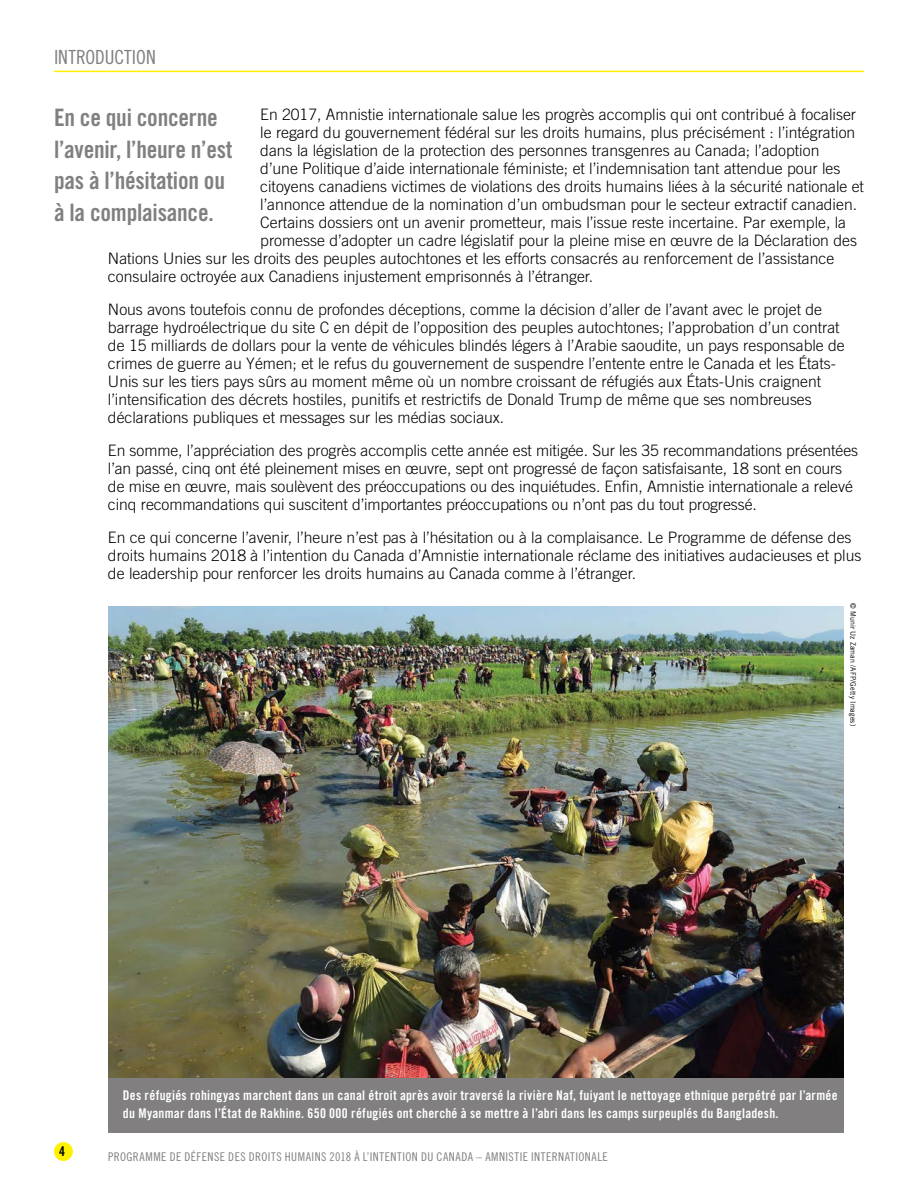
<style>
.page{position:relative;width:918px;height:1188px;background:#fff}
.page>*{position:absolute;margin:0;border:0;box-sizing:border-box;transform-origin:0 0}
.t1{font:24px/31.5px "Trade Gothic Bold Cond Twenty";letter-spacing:-.01em;color:#817f80}
.t2{font:19.5px "Trade Gothic Cond Eighteen";color:#817f80}
.t3{font:300 15.75px/18px "Trade Gothic";color:#000}
.t4{font:13.5px "Amnesty Trade Gothic Bd Cn 20";color:#000}
.t5{font:13.35px/17.9px "Trade Gothic Bold Cond Twenty";letter-spacing:.02em;color:#fff}
.t6{font:12px "Trade Gothic Cond Eighteen";letter-spacing:.04em;color:#817f80}
.t7{font:7.5px "Trade Gothic";letter-spacing:.01em;color:#000;scale:.93 1}
</style>
<div class="page">
<div style="left:54px;top:1142px;width:19px;height:19px;background:#fff200;border-radius:50%"></div>
<hr style="left:54px;top:71px;width:810px;height:1px;background:#fff200">
<img style="left:108px;top:607px;width:736px;height:471px">
<div style="left:108px;top:1078px;width:736px;height:54px;background:#817f80"></div>
<p class="t2" style="left:54px;top:45px;width:103px">INTRODUCTION</p>
<p class="t3" style="left:260px;top:106px;width:597px">En 2017, Amnistie internationale salue les progrès accomplis qui ont contribué à focaliser</p>
<p class="t3" style="left:260px;top:124px;width:597px">le regard du gouvernement fédéral sur les droits humains, plus précisément : l’intégration</p>
<p class="t3" style="left:260px;top:142px;width:561px">dans la législation de la protection des personnes transgenres au Canada; l’adoption</p>
<p class="t3" style="left:260px;top:160px;width:582px">d’une Politique d’aide internationale féministe; et l’indemnisation tant attendue pour les</p>
<p class="t3" style="left:260px;top:178px;width:605px">citoyens canadiens victimes de violations des droits humains liées à la sécurité nationale et</p>
<p class="t3" style="left:260px;top:196px;width:598px">l’annonce attendue de la nomination d’un ombudsman pour le secteur extractif canadien.</p>
<p class="t3" style="left:260px;top:214px;width:587px">Certains dossiers ont un avenir prometteur, mais l’issue reste incertaine. Par exemple, la</p>
<p class="t3" style="left:260px;top:232px;width:598px">promesse d’adopter un cadre législatif pour la pleine mise en œuvre de la Déclaration des</p>
<p class="t3" style="left:108px;top:250px;width:728px">Nations Unies sur les droits des peuples autochtones et les efforts consacrés au renforcement de l’assistance</p>
<p class="t3" style="left:108px;top:268px;width:487px">consulaire octroyée aux Canadiens injustement emprisonnés à l’étranger.</p>
<p class="t3" style="left:108px;top:301px;width:738px">Nous avons toutefois connu de profondes déceptions, comme la décision d’aller de l’avant avec le projet de barrage hydroélectrique du site C en dépit de l’opposition des peuples autochtones; l’approbation d’un contrat de 15 milliards de dollars pour la vente de véhicules blindés légers à l’Arabie saoudite, un pays responsable de crimes de guerre au Yémen; et le refus du gouvernement de suspendre l’entente entre le Canada et les États-Unis sur les tiers pays sûrs au moment même où un nombre croissant de réfugiés aux États-Unis craignent l’intensification des décrets hostiles, punitifs et restrictifs de Donald Trump de même que ses nombreuses déclarations publiques et messages sur les médias sociaux.</p>
<p class="t3" style="left:108px;top:442px;width:752px">En somme, l’appréciation des progrès accomplis cette année est mitigée. Sur les 35 recommandations présentées l’an passé, cinq ont été pleinement mises en œuvre, sept ont progressé de façon satisfaisante, 18 sont en cours de mise en œuvre, mais soulèvent des préoccupations ou des inquiétudes. Enfin, Amnistie internationale a relevé cinq recommandations qui suscitent d’importantes préoccupations ou n’ont pas du tout progressé.</p>
<p class="t3" style="left:108px;top:529px;width:755px">En ce qui concerne l’avenir, l’heure n’est pas à l’hésitation ou à la complaisance. Le Programme de défense des droits humains 2018 à l’intention du Canada d’Amnistie internationale réclame des initiatives audacieuses et plus de leadership pour renforcer les droits humains au Canada comme à l’étranger.</p>
<h1 class="t1" style="left:54px;top:102px;width:180px">En ce qui concerne l’avenir, l’heure n’est pas à l’hésitation ou à la complaisance.</h1>
<p class="t7" style="left:858px;top:603px;width:133px;rotate:90deg">© Munir Uz Zaman /AFP/Getty Images)</p>
<p class="t5" style="left:123px;top:1086px;width:716px">Des réfugiés rohingyas marchent dans un canal étroit après avoir traversé la rivière Naf, fuiyant le nettoyage ethnique perpétré par l’armée du Myanmar dans l’État de Rakhine. 650 000 réfugiés ont cherché à se mettre à l’abri dans les camps surpeuplés du Bangladesh.</p>
<p class="t4" style="left:59px;top:1143px;width:7px">4</p>
<p class="t6" style="left:108px;top:1150px;width:501px">PROGRAMME DE DÉFENSE DES DROITS HUMAINS 2018 À L’INTENTION DU CANADA – AMNISTIE INTERNATIONALE</p>
</div>
